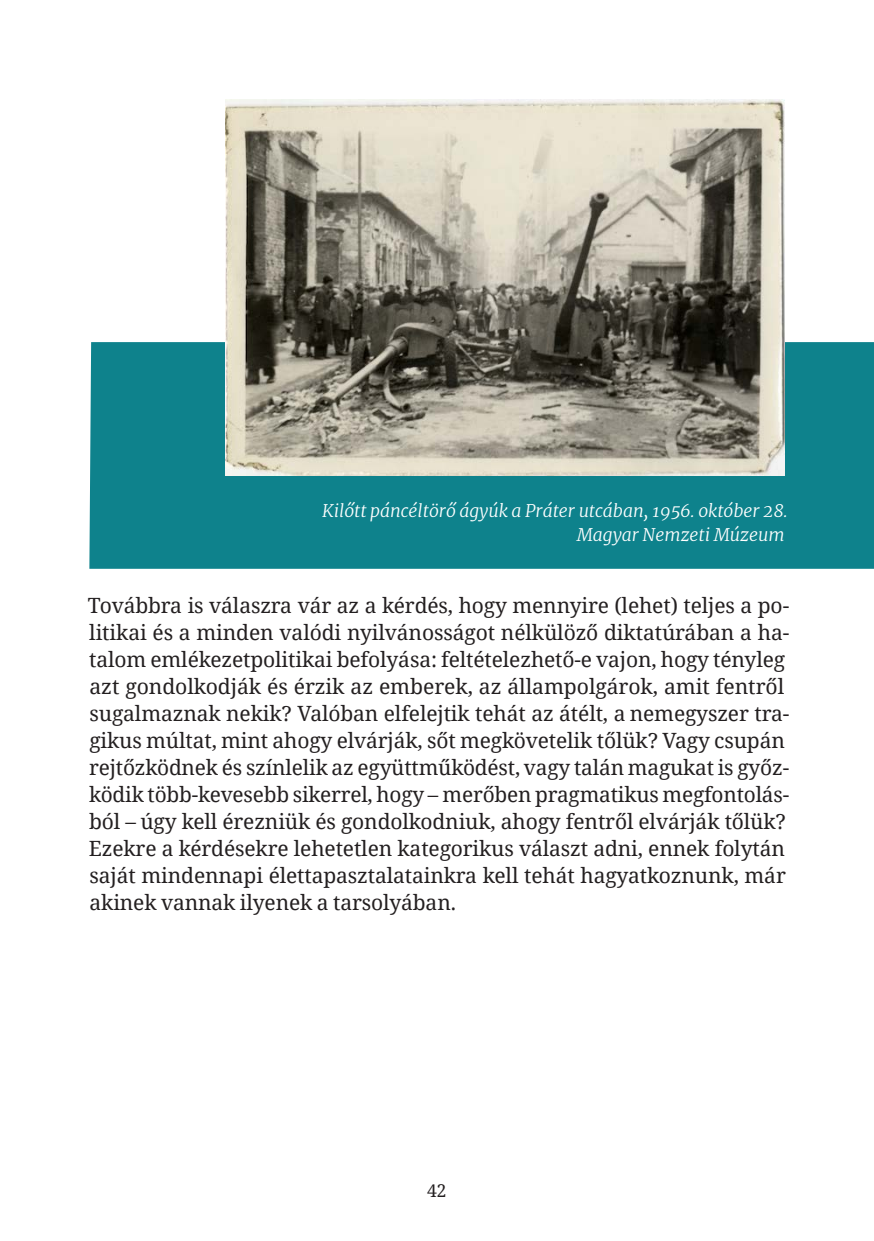
<style>
.page{position:relative;width:874px;height:1241px;background:#fff}
.page>*{position:absolute;margin:0;border:0;box-sizing:border-box;transform-origin:0 0}
.t1{font:21px/26.9px "Noto Serif";letter-spacing:-.005em;color:#231f20}
.t2{font:italic 300 17.5px/24.5px "Merriweather";color:#fff;text-align:right}
.t3{font:17.5px "Noto Serif";color:#231f20}
</style>
<div class="page">
<div style="left:89px;top:342px;width:784px;height:226px;background:#0e828c"></div>
<img style="left:225px;top:99px;width:559px;height:376px">
<p class="t2" style="left:322px;top:498px;width:466px">Kilőtt páncéltörő ágyúk a Práter utcában, 1956. október 28.<br>Magyar Nemzeti Múzeum</p>
<p class="t1" style="left:88px;top:591px;width:702px">Továbbra is válaszra vár az a kérdés, hogy mennyire (lehet) teljes a po&shy;litikai és a minden valódi nyilvánosságot nélkülöző diktatúrában a ha&shy;talom emlékezetpolitikai befolyása: feltételezhető-e vajon, hogy tényleg azt gondolkodják és érzik az emberek, az állampolgárok, amit fentről sugalmaznak nekik? Valóban elfelejtik tehát az átélt, a nemegyszer tra&shy;gikus múltat, mint ahogy elvárják, sőt megkövetelik tőlük? Vagy csupán rejtőzködnek és színlelik az együttműködést, vagy talán magukat is győz&shy;ködik több-kevesebb sikerrel, hogy – merőben pragmatikus megfontolás&shy;ból – úgy kell érezniük és gondolkodniuk, ahogy fentről elvárják tőlük?<br>Ezekre a kérdésekre lehetetlen kategorikus választ adni, ennek folytán saját mindennapi élettapasztalatainkra kell tehát hagyatkoznunk, már akinek vannak ilyenek a tarsolyában.</p>
<p class="t3" style="left:427px;top:1178px;width:21px">42</p>
</div>
